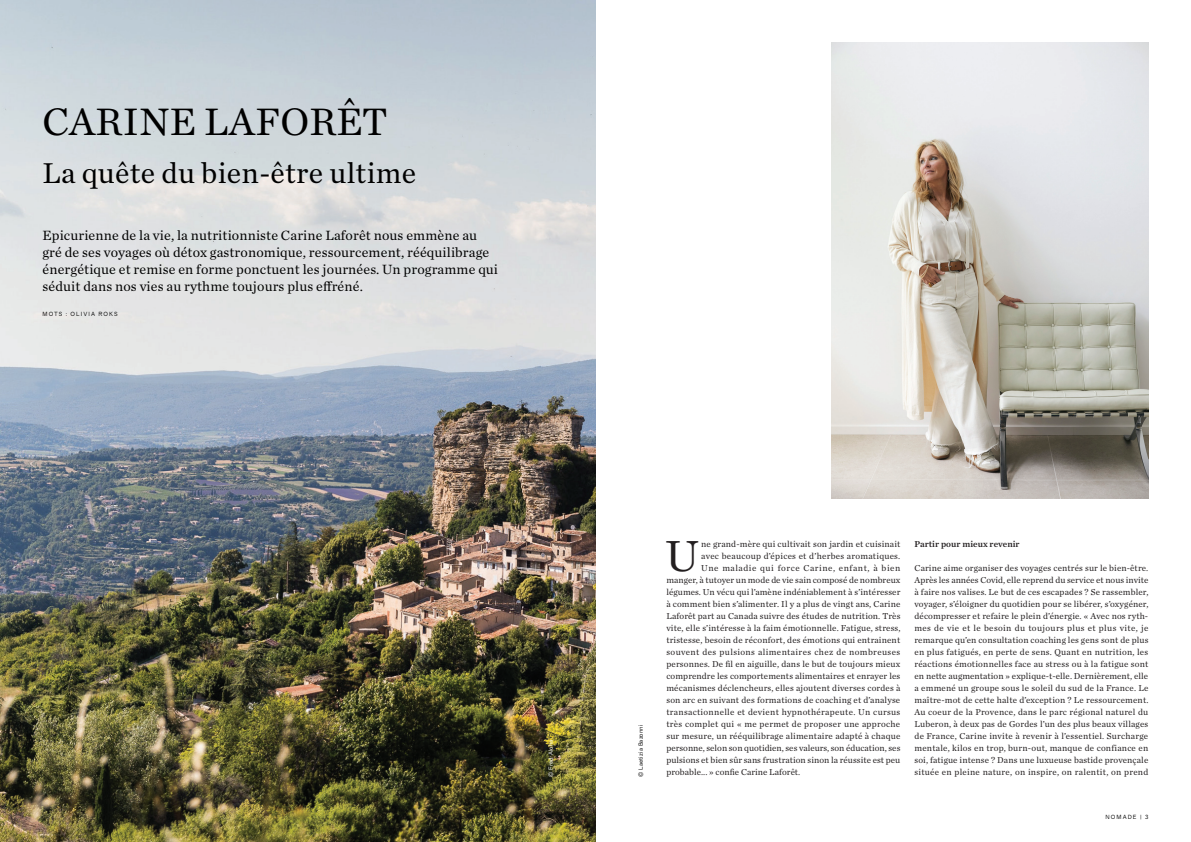
<style>
.page{position:relative;width:1191px;height:842px;background:#fff}
.page>*{position:absolute;margin:0;border:0;box-sizing:border-box;transform-origin:0 0}
.t1{font:45.5px "Chronicle Text G1";color:#231f20}
.t2{font:40px "Chronicle Text G1";letter-spacing:.01em;color:#000}
.t3{font:30px "Chronicle Text G1";letter-spacing:.01em;color:#000}
.t4{font:14px/17px "Chronicle Text G1";letter-spacing:.01em;color:#000}
.t5{font:9px/12px "Chronicle Text G1";letter-spacing:.015em;color:#231f20;text-align:justify}
.t6{font:9px "Chronicle Text G1";letter-spacing:.035em;color:#231f20}
.t7{font:9px "Chronicle Text G1";letter-spacing:.04em;color:#231f20}
.t8{font:9px "Chronicle Text G1";letter-spacing:.06em;color:#231f20}
.t9{font:9px "Chronicle Text G1 Semi";letter-spacing:.005em;color:#231f20}
.t10{font:6px "Grosa";letter-spacing:.02em;color:#000}
.t11{font:6px "Grosa";letter-spacing:.175em;color:#000}
.t12{font:6px "Grosa";letter-spacing:.02em;color:#fff}
.t13{font:6px "Grosa";letter-spacing:.155em;color:#000}
</style>
<div class="page">
<img style="left:0;top:0;width:595px;height:842px">
<img style="left:831px;top:43px;width:317px;height:456px">
<h2 class="t2" style="left:43px;top:91px;width:347px">CARINE LAFORÊT</h2>
<h3 class="t3" style="left:43px;top:150px;width:375px">La quête du bien-être ultime</h3>
<p class="t4" style="left:43px;top:226px;width:457px">Epicurienne de la vie, la nutritionniste Carine Laforêt nous emmène au gré de ses voyages où détox gastronomique, ressourcement, rééquilibrage énergétique et remise en forme ponctuent les journées. Un programme qui séduit dans nos vies au rythme toujours plus effréné.</p>
<p class="t11" style="left:43px;top:310px;width:77px">MOTS : OLIVIA ROKS</p>
<p class="t12" style="left:547px;top:777px;width:39px;rotate:-90deg">© Fred Aloha</p>
<p class="t10" style="left:637px;top:777px;width:54px;rotate:-90deg">© Laetizia Bazonni</p>
<h1 class="t1" style="left:665px;top:521px;width:35px">U</h1>
<p class="t5" style="left:701px;top:537px;width:201px">ne grand-mère qui cultivait son jardin et cuisinait</p>
<p class="t5" style="left:701px;top:549px;width:200px">avec beaucoup d’épices et d’herbes aromatiques.</p>
<p class="t8" style="left:701px;top:561px;width:200px">Une maladie qui force Carine, enfant, à bien</p>
<p class="t5" style="left:666px;top:573px;width:235px">manger, à tutoyer un mode de vie sain composé de nombreux</p>
<p class="t5" style="left:666px;top:585px;width:235px">légumes. Un vécu qui l’amène indéniablement à s’intéresser</p>
<p class="t5" style="left:666px;top:597px;width:235px">à comment bien s’alimenter. Il y a plus de vingt ans, Carine</p>
<p class="t5" style="left:666px;top:609px;width:236px">Laforêt part au Canada suivre des études de nutrition. Très</p>
<p class="t5" style="left:666px;top:621px;width:235px">vite, elle s’intéresse à la faim émotionnelle. Fatigue, stress,</p>
<p class="t5" style="left:666px;top:633px;width:235px">tristesse, besoin de réconfort, des émotions qui entrainent</p>
<p class="t7" style="left:666px;top:645px;width:235px">souvent des pulsions alimentaires chez de nombreuses</p>
<p class="t5" style="left:666px;top:657px;width:235px">personnes. De fil en aiguille, dans le but de toujours mieux</p>
<p class="t5" style="left:666px;top:669px;width:235px">comprendre les comportements alimentaires et enrayer les</p>
<p class="t5" style="left:666px;top:681px;width:235px">mécanismes déclencheurs, elles ajoutent diverses cordes à</p>
<p class="t5" style="left:666px;top:693px;width:235px">son arc en suivant des formations de coaching et d’analyse</p>
<p class="t6" style="left:666px;top:705px;width:235px">transactionnelle et devient hypnothérapeute. Un cursus</p>
<p class="t5" style="left:666px;top:717px;width:235px">très complet qui « me permet de proposer une approche</p>
<p class="t5" style="left:666px;top:729px;width:235px">sur mesure, un rééquilibrage alimentaire adapté à chaque</p>
<p class="t5" style="left:666px;top:741px;width:235px">personne, selon son quotidien, ses valeurs, son éducation, ses</p>
<p class="t5" style="left:666px;top:753px;width:235px">pulsions et bien sûr sans frustration sinon la réussite est peu</p>
<p class="t5" style="left:666px;top:765px;width:135px">probable... » confie Carine Laforêt.</p>
<p class="t9" style="left:914px;top:536px;width:107px">Partir pour mieux revenir</p>
<p class="t5" style="left:914px;top:561px;width:235px">Carine aime organiser des voyages centrés sur le bien-être.<br>Après les années Covid, elle reprend du service et nous invite à faire nos valises. Le but de ces escapades ? Se rassembler, voyager, s’éloigner du quotidien pour se libérer, s’oxygéner, décompresser et refaire le plein d’énergie. « Avec nos ryth&shy;mes de vie et le besoin du toujours plus et plus vite, je remarque qu’en consultation coaching les gens sont de plus en plus fatigués, en perte de sens. Quant en nutrition, les réactions émotionnelles face au stress ou à la fatigue sont en nette augmentation » explique-t-elle. Dernièrement, elle a emmené un groupe sous le soleil du sud de la France. Le maître-mot de cette halte d’exception ? Le ressourcement.<br>Au coeur de la Provence, dans le parc régional naturel du Luberon, à deux pas de Gordes l’un des plus beaux villages de France, Carine invite à revenir à l’essentiel. Surcharge mentale, kilos en trop, burn-out, manque de confiance en soi, fatigue intense ? Dans une luxueuse bastide provençale</p>
<p class="t5" style="left:914px;top:765px;width:235px">située en pleine nature, on inspire, on ralentit, on prend</p>
<p class="t13" style="left:1105px;top:814px;width:44px">NOMADE | 3</p>
</div>
